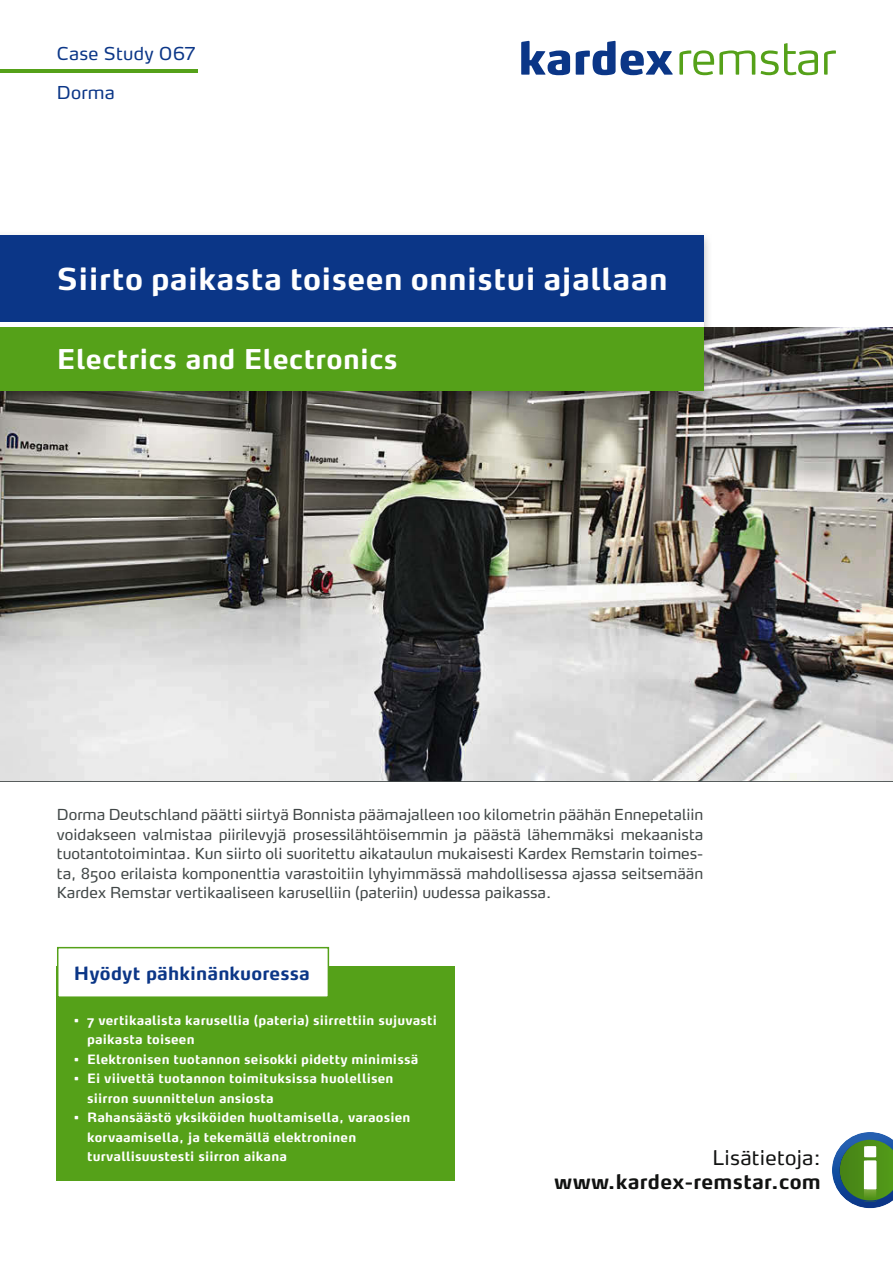
<style>
.page{position:relative;width:893px;height:1263px;background:#fff}
.page>*{position:absolute;margin:0;border:0;box-sizing:border-box;transform-origin:0 0}
.t1{font:700 30px "Max Pro";letter-spacing:.015em;color:#fff}
.t2{font:700 27px "Max Pro";letter-spacing:.015em;color:#fff}
.t3{font:700 19.8px "Max Pro";letter-spacing:.015em;color:#111211}
.t4{font:19.8px "Max Pro";letter-spacing:.015em;color:#111211}
.t5{font:700 18px "Max Pro";letter-spacing:.01em;color:#0b3687}
.t6{font:17.7px "Max Pro";letter-spacing:.015em;color:#0b3687}
.t7{font:15px/19.5px "Max Pro";color:#414747;text-align:justify}
.t8{font:700 12.75px/19.5px "Max Pro";letter-spacing:.015em;color:#fff}
</style>
<div class="page">
<img style="left:0;top:327px;width:893px;height:454px">
<svg style="left:521px;top:41px;width:49px;height:34px"></svg>
<svg style="left:576px;top:41px;width:97px;height:34px"></svg>
<svg style="left:679px;top:50px;width:76px;height:25px"></svg>
<svg style="left:761px;top:43px;width:57px;height:32px"></svg>
<svg style="left:824px;top:50px;width:12px;height:25px"></svg>
<img style="left:0;top:235px;width:712px;height:169px">
<div style="left:0;top:324px;width:703px;height:67px;background:#55a119"></div>
<div style="left:0;top:235px;width:703px;height:89px;background:#0b3687"></div>
<hr style="left:0;top:323px;width:703px;height:4px;background:#fff">
<hr style="left:0;top:69px;width:197px;height:4px;background:#55a119">
<svg style="left:832px;top:1132px;width:61px;height:77px"></svg>
<div style="left:57px;top:966px;width:398px;height:215px;background:#55a119"></div>
<div style="left:58px;top:948px;width:270px;height:49px;background:#fff"></div>
<div style="left:57px;top:947px;width:272px;height:51px;border:2px solid #55a119"></div>
<p class="t6" style="left:57px;top:46px;width:140px">Case Study 067</p>
<p class="t6" style="left:57px;top:85px;width:59px">Dorma</p>
<h1 class="t1" style="left:57px;top:267px;width:612px">Siirto paikasta toiseen onnistui ajallaan</h1>
<h2 class="t2" style="left:57px;top:348px;width:342px">Electrics and Electronics</h2>
<p class="t7" style="left:57px;top:806px;width:648px">Dorma Deutschland päätti siirtyä Bonnista päämajalleen 100 kilometrin päähän Ennepetaliin voidakseen valmistaa piirilevyjä prosessilähtöisemmin ja päästä lähemmäksi mekaanista tuotantotoimintaa. Kun siirto oli suoritettu aikataulun mukaisesti Kardex Remstarin toimes&shy;ta, 8500 erilaista komponenttia varastoitiin lyhyimmässä mahdollisessa ajassa seitsemään Kardex Remstar vertikaaliseen karuselliin (pateriin) uudessa paikassa.</p>
<p class="t5" style="left:74px;top:966px;width:237px">Hyödyt pähkinänkuoressa</p>
<p class="t8" style="left:87px;top:1012px;width:351px;text-indent:-13px">• 7 vertikaalista karusellia (pateria) siirrettiin sujuvasti paikasta toiseen</p>
<p class="t8" style="left:74px;top:1051px;width:346px">• Elektronisen tuotannon seisokki pidetty minimissä</p>
<p class="t8" style="left:87px;top:1070px;width:308px;text-indent:-13px">• Ei viivettä tuotannon toimituksissa huolellisen siirron suunnittelun ansiosta</p>
<p class="t8" style="left:87px;top:1109px;width:325px;text-indent:-13px">• Rahansäästö yksiköiden huoltamisella, varaosien korvaamisella, ja tekemällä elektroninen turvallisuustesti siirron aikana</p>
<h3 class="t4" style="left:712px;top:1150px;width:110px">Lisätietoja:</h3>
<h3 class="t3" style="left:554px;top:1173px;width:268px">www.kardex-remstar.com</h3>
</div>
